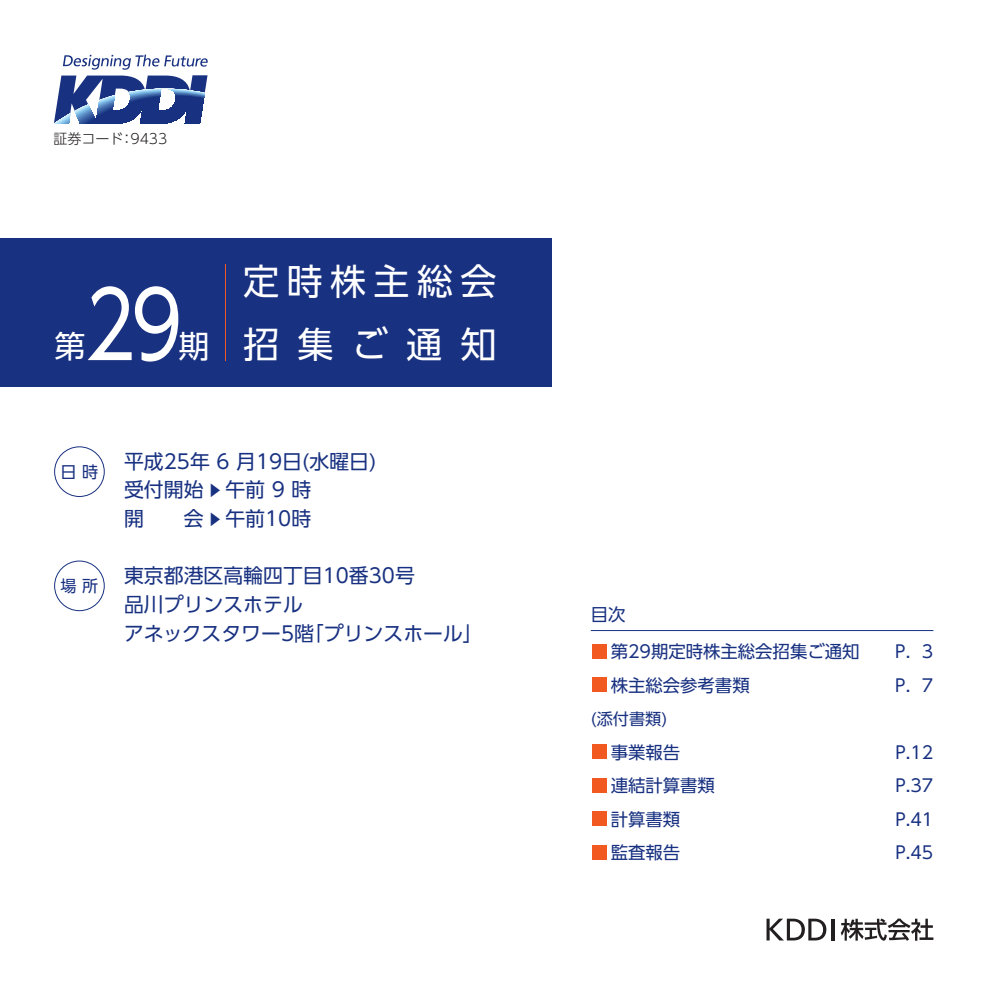
<style>
.page{position:relative;width:993px;height:993px;background:#fff}
.page>*{position:absolute;margin:0;border:0;box-sizing:border-box;transform-origin:0 0}
.t1{font:91.7px "UD Shin Go Pro";color:#fff;scale:.85 1}
.t2{font:36.05px/61.9px "UD Shin Go Pro";letter-spacing:.205em;color:#fff}
.t3{font:30.97px "UD Shin Go Pro";color:#fff}
.t4{font:19.78px/28.2px "UD Shin Go Pro";color:#183181}
.t5{font:17.32px/33.4px "UD Shin Go Pro";color:#183181}
.t6{font:16.1px "UD Shin Go Pro";color:#183181}
.t7{font:300 14px "UD Shin Go Pro";color:#231f20}
.s1{font-size:14.88px}
</style>
<div class="page">
<div style="left:0;top:238px;width:551px;height:149px;background:#183181"></div>
<svg style="left:54px;top:55px;width:154px;height:68px"></svg>
<svg style="left:766px;top:918px;width:60px;height:22px"></svg>
<hr style="left:830px;top:918px;width:3px;height:22px;background:#231f20">
<svg style="left:840px;top:918px;width:93px;height:22px"></svg>
<svg style="left:592px;top:644px;width:14px;height:14px"></svg>
<svg style="left:592px;top:677px;width:14px;height:15px"></svg>
<svg style="left:592px;top:744px;width:14px;height:15px"></svg>
<svg style="left:592px;top:778px;width:14px;height:14px"></svg>
<svg style="left:592px;top:811px;width:14px;height:15px"></svg>
<svg style="left:592px;top:845px;width:14px;height:14px"></svg>
<div style="left:54px;top:446px;width:51px;height:51px;border:1px solid #183181;border-radius:50%"></div>
<div style="left:54px;top:560px;width:51px;height:51px;border:1px solid #183181;border-radius:50%"></div>
<hr style="left:590px;top:630px;width:343px;height:1px;background:#183181">
<svg style="left:225px;top:264px;width:1px;height:97px"></svg>
<p class="t7" style="left:53px;top:127px;width:115px">証券コード：9433</p>
<h1 class="t1" style="left:84px;top:251px;width:117px">29</h1>
<h3 class="t3" style="left:55px;top:321px;width:33px">第</h3>
<h3 class="t3" style="left:178px;top:321px;width:33px">期</h3>
<h2 class="t2" style="left:243px;top:249px;width:255px">定時株主総会招集ご通知</h2>
<p class="t6" style="left:61px;top:458px;width:39px">日 時</p>
<p class="t6" style="left:61px;top:572px;width:39px">場 所</p>
<p class="t4" style="left:124px;top:447px;width:254px">平成25年 6 月19日(水曜日)受付開始 <span class="s1">▶</span> 午前 9 時<br>開　　会 <span class="s1">▶</span> 午前10時</p>
<p class="t4" style="left:124px;top:561px;width:350px">東京都港区高輪四丁目10番30号<br>品川プリンスホテル<br>アネックスタワー5階｢プリンスホール｣</p>
<p class="t5" style="left:590px;top:597px;width:36px">目次</p>
<p class="t5" style="left:610px;top:634px;width:250px">第29期定時株主総会招集ご通知株主総会参考書類</p>
<p class="t6" style="left:590px;top:706px;width:78px">(添付書類)</p>
<p class="t5" style="left:610px;top:734px;width:106px">事業報告<br>連結計算書類計算書類<br>監査報告</p>
<p class="t5" style="left:894px;top:634px;width:40px">P. 3<br>P. 7</p>
<p class="t5" style="left:895px;top:734px;width:40px;text-align:justify">P.12<br>P.37<br>P.41<br>P.45</p>
</div>
